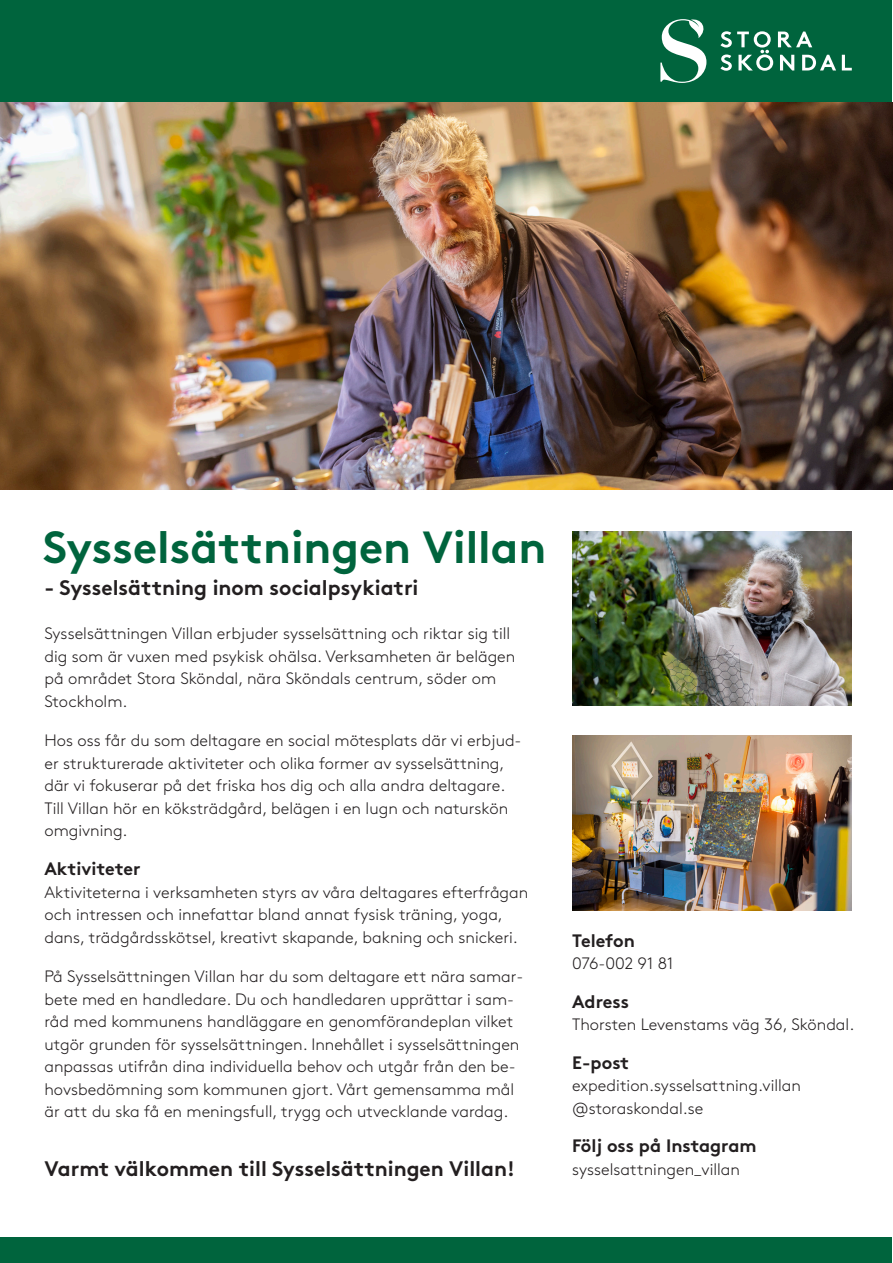
<style>
.page{position:relative;width:893px;height:1263px;background:#fff}
.page>*{position:absolute;margin:0;border:0;box-sizing:border-box;transform-origin:0 0}
.Huvudrubrik{font:700 45px "Brown";color:#00643d}
.Ingress{font:700 21px "Brown";color:#231f20}
.Mellanrubrik{font:700 18px "Brown";color:#231f20}
.Brödtext{font:300 16.5px/22.5px "Brown";color:#231f20}
</style>
<div class="page">
<div style="left:1px;top:0;width:891px;height:102px;background:#00643d"></div>
<svg style="left:660px;top:19px;width:47px;height:64px"></svg>
<svg style="left:720px;top:31px;width:116px;height:40px"></svg>
<svg style="left:842px;top:55px;width:10px;height:15px"></svg>
<img style="left:0;top:102px;width:893px;height:387px">
<div style="left:0;top:1237px;width:891px;height:26px;background:#00643d"></div>
<img style="left:572px;top:735px;width:280px;height:175px">
<img style="left:572px;top:531px;width:280px;height:175px">
<p class="Huvudrubrik" style="left:43px;top:511px;width:505px">Sysselsättningen Villan</p>
<p class="Ingress" style="left:44px;top:570px;width:376px">- Sysselsättning inom socialpsykiatri</p>
<p class="Brödtext" style="left:44px;top:621px;width:472px">Sysselsättningen Villan erbjuder sysselsättning och riktar sig till dig som är vuxen med psykisk ohälsa. Verksamheten är belägen på området Stora Sköndal, nära Sköndals centrum, söder om Stockholm.</p>
<p class="Brödtext" style="left:44px;top:728px;width:479px">Hos oss får du som deltagare en social mötesplats där vi erbjud&shy;er strukturerade aktiviteter och olika former av sysselsättning, där vi fokuserar på det friska hos dig och alla andra deltagare.<br>Till Villan hör en köksträdgård, belägen i en lugn och naturskön omgivning.</p>
<p class="Mellanrubrik" style="left:44px;top:854px;width:97px">Aktiviteter</p>
<p class="Brödtext" style="left:44px;top:879px;width:485px">Aktiviteterna i verksamheten styrs av våra deltagares efterfrågan och intressen och innefattar bland annat fysisk träning, yoga, dans, trädgårdsskötsel, kreativt skapande, bakning och snickeri.</p>
<p class="Brödtext" style="left:44px;top:964px;width:480px">På Sysselsättningen Villan har du som deltagare ett nära samar&shy;bete med en handledare. Du och handledaren upprättar i sam&shy;råd med kommunens handläggare en genomförandeplan vilket utgör grunden för sysselsättningen. Innehållet i sysselsättningen anpassas utifrån dina individuella behov och utgår från den be&shy;hovsbedömning som kommunen gjort. Vårt gemensamma mål är att du ska få en meningsfull, trygg och utvecklande vardag.</p>
<p class="Mellanrubrik" style="left:572px;top:926px;width:64px">Telefon</p>
<p class="Brödtext" style="left:572px;top:951px;width:103px">076-002 91 81</p>
<p class="Mellanrubrik" style="left:572px;top:987px;width:58px">Adress</p>
<p class="Brödtext" style="left:572px;top:1012px;width:284px">Thorsten Levenstams väg 36, Sköndal.</p>
<p class="Mellanrubrik" style="left:572px;top:1048px;width:58px">E-post</p>
<p class="Brödtext" style="left:572px;top:1073px;width:230px">expedition.sysselsattning.villan @storaskondal.se</p>
<p class="Mellanrubrik" style="left:572px;top:1131px;width:186px">Följ oss på Instagram</p>
<p class="Ingress" style="left:44px;top:1151px;width:472px">Varmt välkommen till Sysselsättningen Villan!</p>
<p class="Brödtext" style="left:572px;top:1157px;width:169px">sysselsattningen_villan</p>
</div>
